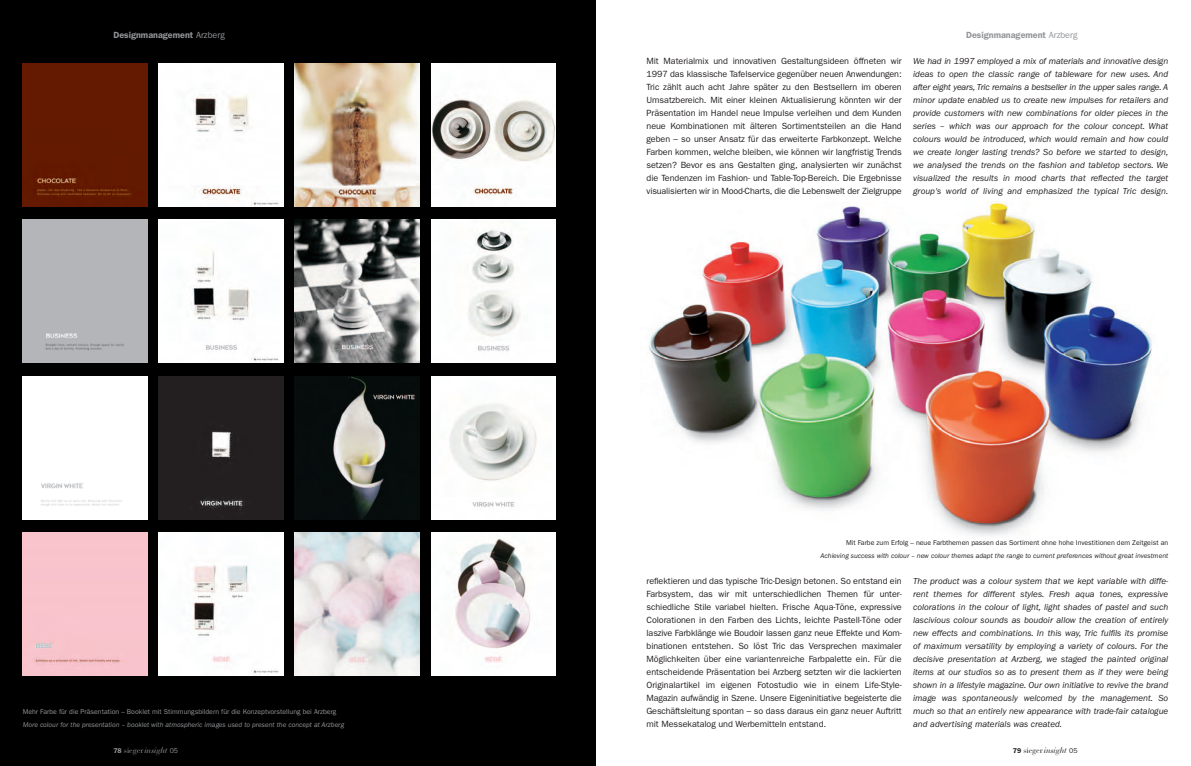
<style>
.page{position:relative;width:1191px;height:766px;background:#fff}
.page>*{position:absolute;margin:0;border:0;box-sizing:border-box;transform-origin:0 0}
.t1{font:9px/13px "Franklin Gothic";letter-spacing:-.005em;color:#231f20;text-align:justify}
.t2{font:italic 9px/13px "Franklin Gothic";color:#231f20;text-align:justify}
.t3{font:600 9px "Franklin Gothic";color:#939598}
.t4{font:italic 8px "Bauer Bodoni";color:#231f20}
.t5{font:italic 8px "Bauer Bodoni";color:#939598}
.t6{font:italic 7px "Franklin Gothic";color:#231f20}
.t7{font:italic 7px "Franklin Gothic";color:#939598}
.t8{font:7px "Franklin Gothic";color:#939598}
.t9{font:7px "Franklin Gothic";color:#231f20}
.s1{font-weight:400}
.s2{font-family:"Franklin Gothic";font-weight:600;font-style:normal;font-size:7px}
.s3{font-style:normal}
.s4{font-family:"Franklin Gothic";font-style:normal;font-size:7px}
</style>
<div class="page">
<img style="left:649px;top:202px;width:503px;height:334px">
<div style="left:0;top:0;width:595px;height:765px;background:#000"></div>
<img style="left:295px;top:64px;width:125px;height:143px">
<img style="left:159px;top:64px;width:124px;height:143px">
<div style="left:23px;top:64px;width:124px;height:143px;background:#631a00"></div>
<img style="left:295px;top:220px;width:125px;height:143px">
<img style="left:159px;top:220px;width:124px;height:143px">
<div style="left:23px;top:220px;width:124px;height:143px;background:#b4b5b8"></div>
<img style="left:295px;top:376px;width:125px;height:143px">
<div style="left:159px;top:376px;width:124px;height:143px;background:#231f20"></div>
<div style="left:23px;top:376px;width:124px;height:143px;background:#fff"></div>
<img style="left:295px;top:532px;width:125px;height:143px">
<img style="left:159px;top:532px;width:124px;height:143px">
<div style="left:23px;top:532px;width:124px;height:143px;background:#f9c4cc"></div>
<img style="left:431px;top:64px;width:125px;height:143px">
<img style="left:431px;top:220px;width:125px;height:143px">
<img style="left:431px;top:376px;width:125px;height:143px">
<img style="left:431px;top:532px;width:125px;height:143px">
<p class="t3" style="left:113px;top:32px;width:113px">Designmanagement <span class="s1">Arzberg</span></p>
<p class="t8" style="left:23px;top:709px;width:315px">Mehr Farbe für die Präsentation – Booklet mit Stimmungsbildern für die Konzeptvorstellung bei Arzberg</p>
<p class="t7" style="left:23px;top:722px;width:323px">More colour for the presentation – booklet with atmospheric images used to present the concept at Arzberg</p>
<p class="t5" style="left:113px;top:747px;width:66px"><span class="s2">78</span> <span class="s3">sieger</span>insight <span class="s4">05</span></p>
<p class="t3" style="left:966px;top:32px;width:113px">Designmanagement <span class="s1">Arzberg</span></p>
<p class="t1" style="left:646px;top:55px;width:257px">Mit Materialmix und innovativen Gestaltungsideen öffneten wir 1997 das klassische Tafelservice gegenüber neuen Anwendungen:<br>Tric zählt auch acht Jahre später zu den Bestsellern im oberen Umsatzbereich. Mit einer kleinen Aktualisierung könnten wir der Präsentation im Handel neue Impulse verleihen und dem Kunden neue Kombinationen mit älteren Sortimentsteilen an die Hand geben – so unser Ansatz für das erweiterte Farbkonzept. Welche Farben kommen, welche bleiben, wie können wir langfristig Trends setzen? Bevor es ans Gestalten ging, analysierten wir zunächst die Tendenzen im Fashion- und Table-Top-Bereich. Die Ergebnisse visualisierten wir in Mood-Charts, die die Lebenswelt der Zielgruppe</p>
<p class="t2" style="left:913px;top:55px;width:257px">We had in 1997 employed a mix of materials and innovative design ideas to open the classic range of tableware for new uses. And after eight years, Tric remains a bestseller in the upper sales range. A minor update enabled us to create new impulses for retailers and provide customers with new combinations for older pieces in the series – which was our approach for the colour concept. What colours would be introduced, which would remain and how could we create longer lasting trends? So before we started to design, we analysed the trends on the fashion and tabletop sectors. We visualized the results in mood charts that reflected the target group's world of living and emphasized the typical Tric design.</p>
<p class="t9" style="left:846px;top:540px;width:324px">Mit Farbe zum Erfolg – neue Farbthemen passen das Sortiment ohne hohe Investitionen dem Zeitgeist an</p>
<p class="t6" style="left:820px;top:553px;width:349px">Achieving success with colour – new colour themes adapt the range to current preferences without great investment</p>
<p class="t1" style="left:646px;top:575px;width:257px">reflektieren und das typische Tric-Design betonen. So entstand ein Farbsystem, das wir mit unterschiedlichen Themen für unter&shy;schiedliche Stile variabel hielten. Frische Aqua-Töne, expressive Colorationen in den Farben des Lichts, leichte Pastell-Töne oder laszive Farbklänge wie Boudoir lassen ganz neue Effekte und Kom&shy;binationen entstehen. So löst Tric das Versprechen maximaler Möglichkeiten über eine variantenreiche Farbpalette ein. Für die entscheidende Präsentation bei Arzberg setzten wir die lackierten Originalartikel im eigenen Fotostudio wie in einem Life-Style-Magazin aufwändig in Szene. Unsere Eigeninitiative begeisterte die Geschäftsleitung spontan – so dass daraus ein ganz neuer Auftritt mit Messekatalog und Werbemitteln entstand.</p>
<p class="t2" style="left:913px;top:575px;width:257px">The product was a colour system that we kept variable with diffe&shy;rent themes for different styles. Fresh aqua tones, expressive colorations in the colour of light, light shades of pastel and such lascivious colour sounds as boudoir allow the creation of entirely new effects and combinations. In this way, Tric fulfils its promise of maximum versatility by employing a variety of colours. For the decisive presentation at Arzberg, we staged the painted original items at our studios so as to present them as if they were being shown in a lifestyle magazine. Our own initiative to revive the brand image was spontaneously welcomed by the management. So much so that an entirely new appearance with trade-fair catalogue and advertising materials was created.</p>
<p class="t4" style="left:1012px;top:747px;width:66px"><span class="s2">79</span> <span class="s3">sieger</span>insight <span class="s4">05</span></p>
</div>
